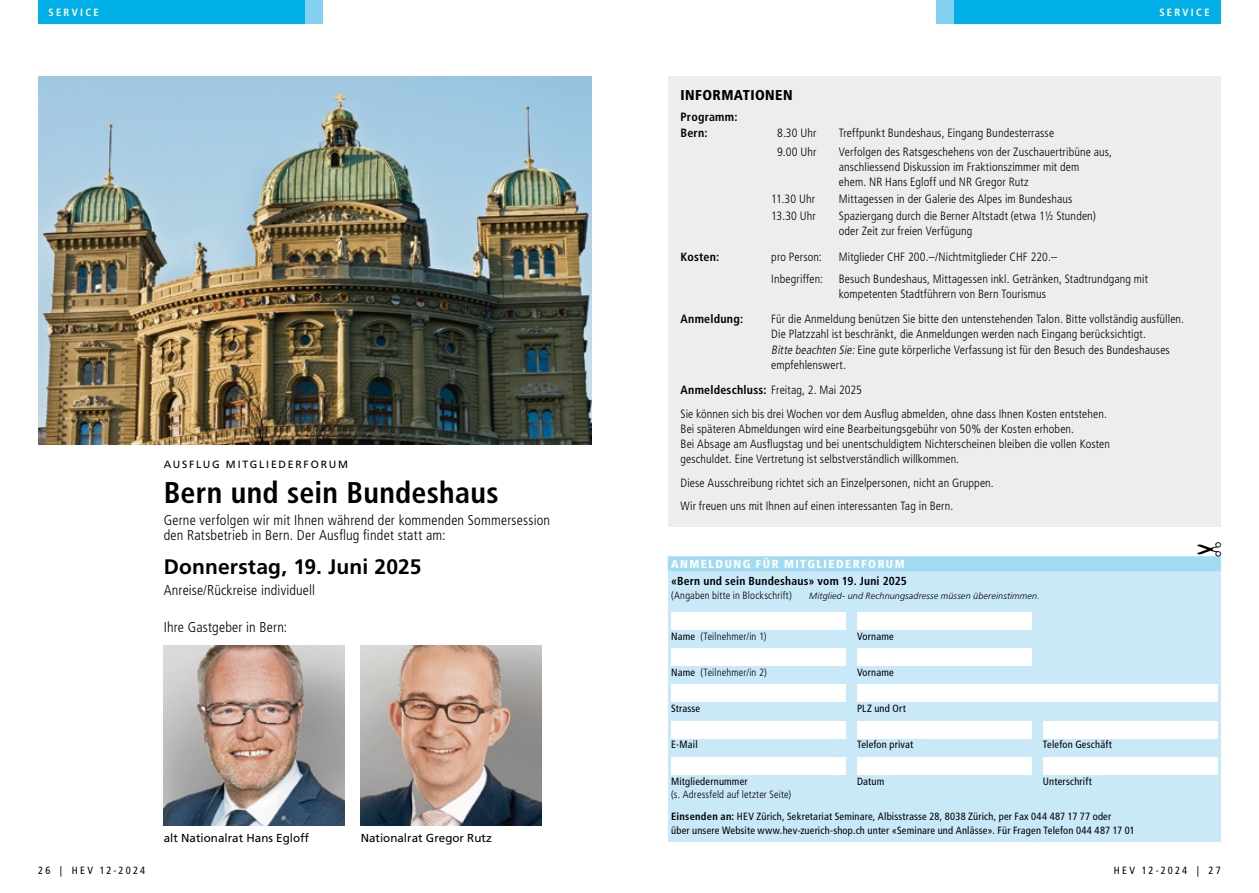
<style>
.page{position:relative;width:1259px;height:893px;background:#fff}
.page>*{position:absolute;margin:0;border:0;box-sizing:border-box;transform-origin:0 0}
.t1{font:700 condensed 30px "Frutiger LT Std";letter-spacing:.01em;color:#000}
.t2{font:700 21px "Frutiger LT Std";letter-spacing:.005em;color:#000}
.t3{font:300 condensed 14.25px/15px "Frutiger LT Std";letter-spacing:.015em;color:#000}
.t4{font:900 condensed 14.25px "Frutiger LT Std";letter-spacing:.03em;color:#000}
.t5{font:300 condensed 12px/15px "Frutiger LT Std";letter-spacing:.01em;color:#000}
.t6{font:700 condensed 12px/15px "Frutiger LT Std";letter-spacing:.02em;color:#000}
.t7{font:700 condensed 11.7px/17.7px "Frutiger LT Std";letter-spacing:.02em;color:#000}
.t8{font:11.7px "Frutiger LT Std";color:#000}
.t9{font:condensed 10.5px/22px "Frutiger LT Std";letter-spacing:.015em;color:#000}
.t10{font:300 condensed 10.5px "Frutiger LT Std";letter-spacing:.015em;color:#000}
.t11{font:condensed 10.5px "Frutiger LT Std";letter-spacing:.205em;color:#000}
.t12{font:10.5px "Frutiger LT Std";letter-spacing:.17em;color:#000}
.t13{font:700 condensed 10.5px "Frutiger LT Std";letter-spacing:.22em;color:#fff}
.t14{font:italic 300 9px "Frutiger LT Std";letter-spacing:.015em;color:#000}
.s1{font-style:italic}
.s2{font-weight:700}
.s3{font-weight:900;color:#fff}
.s4{font-weight:400}
.s5{font-weight:300}
</style>
<div class="page">
<div style="left:953px;top:0;width:267px;height:23px;background:#00b0e6"></div>
<div style="left:936px;top:0;width:17px;height:23px;background:#84d0f0"></div>
<div style="left:668px;top:77px;width:552px;height:450px;background:#eceded"></div>
<div style="left:668px;top:559px;width:552px;height:283px;background:#c9e9f8"></div>
<div style="left:668px;top:556px;width:552px;height:15px;background:#a2daf4"></div>
<div style="left:857px;top:685px;width:360px;height:17px;background:#fff"></div>
<div style="left:1043px;top:721px;width:174px;height:17px;background:#fff"></div>
<div style="left:1043px;top:758px;width:174px;height:17px;background:#fff"></div>
<div style="left:671px;top:613px;width:174px;height:17px;background:#fff"></div>
<div style="left:671px;top:685px;width:174px;height:17px;background:#fff"></div>
<div style="left:671px;top:721px;width:174px;height:17px;background:#fff"></div>
<div style="left:671px;top:758px;width:174px;height:17px;background:#fff"></div>
<div style="left:857px;top:721px;width:174px;height:17px;background:#fff"></div>
<div style="left:857px;top:613px;width:174px;height:17px;background:#fff"></div>
<div style="left:857px;top:758px;width:174px;height:17px;background:#fff"></div>
<div style="left:671px;top:649px;width:174px;height:17px;background:#fff"></div>
<div style="left:857px;top:649px;width:174px;height:17px;background:#fff"></div>
<div style="left:38px;top:0;width:267px;height:23px;background:#00b0e6"></div>
<div style="left:305px;top:0;width:17px;height:23px;background:#84d0f0"></div>
<img style="left:38px;top:77px;width:553px;height:367px">
<img style="left:164px;top:645px;width:180px;height:181px">
<img style="left:361px;top:645px;width:180px;height:181px">
<p class="t13" style="left:48px;top:6px;width:52px">SERVICE</p>
<p class="t12" style="left:164px;top:458px;width:186px">AUSFLUG MITGLIEDERFORUM</p>
<p class="t1" style="left:164px;top:474px;width:336px">Bern und sein Bundeshaus</p>
<p class="t3" style="left:164px;top:513px;width:388px">Gerne verfolgen wir mit Ihnen während der kommenden Sommersession den Ratsbetrieb in Bern. Der Ausflug findet statt am:</p>
<p class="t2" style="left:164px;top:555px;width:259px">Donnerstag, 19. Juni 2025</p>
<p class="t3" style="left:164px;top:583px;width:153px">Anreise/Rückreise individuell</p>
<p class="t3" style="left:164px;top:620px;width:125px">Ihre Gastgeber in Bern:</p>
<p class="t11" style="left:38px;top:864px;width:108px">26 | HEV 12-2024</p>
<p class="t8" style="left:164px;top:831px;width:147px">alt Nationalrat Hans Egloff</p>
<p class="t8" style="left:361px;top:831px;width:133px">Nationalrat Gregor Rutz</p>
<p class="t4" style="left:680px;top:86px;width:113px">INFORMATIONEN</p>
<p class="t6" style="left:680px;top:110px;width:58px">Programm:<br>Bern:</p>
<p class="t5" style="left:777px;top:125px;width:41px">8.30 Uhr</p>
<p class="t5" style="left:839px;top:125px;width:217px">Treffpunkt Bundeshaus, Eingang Bundesterrasse</p>
<p class="t5" style="left:777px;top:144px;width:41px">9.00 Uhr</p>
<p class="t5" style="left:839px;top:144px;width:275px">Verfolgen des Ratsgeschehens von der Zuschauertribüne aus, anschliessend Diskussion im Fraktionszimmer mit dem<br>ehem. NR Hans Egloff und NR Gregor Rutz</p>
<p class="t5" style="left:771px;top:192px;width:45px">11.30 Uhr</p>
<p class="t5" style="left:839px;top:192px;width:235px">Mittagessen in der Galerie des Alpes im Bundeshaus</p>
<p class="t5" style="left:771px;top:209px;width:46px">13.30 Uhr</p>
<p class="t5" style="left:839px;top:209px;width:258px">Spaziergang durch die Berner Altstadt (etwa 1½ Stunden) oder Zeit zur freien Verfügung</p>
<p class="t13" style="left:1159px;top:6px;width:52px">SERVICE</p>
<p class="t6" style="left:680px;top:249px;width:40px">Kosten:</p>
<p class="t5" style="left:771px;top:250px;width:52px">pro Person:</p>
<p class="t5" style="left:839px;top:250px;width:220px">Mitglieder CHF 200.–/Nichtmitglieder CHF 220.–</p>
<p class="t5" style="left:771px;top:271px;width:53px">Inbegriffen:</p>
<p class="t5" style="left:839px;top:271px;width:311px">Besuch Bundeshaus, Mittagessen inkl. Getränken, Stadtrundgang mit kompetenten Stadtführern von Bern Tourismus</p>
<p class="t6" style="left:680px;top:312px;width:64px">Anmeldung:</p>
<p class="t5" style="left:771px;top:312px;width:414px">Für die Anmeldung benützen Sie bitte den untenstehenden Talon. Bitte vollständig ausfüllen.<br>Die Platzzahl ist beschränkt, die Anmeldungen werden nach Eingang berücksichtigt.<br><span class="s1">Bitte beachten Sie:</span>Eine gute körperliche Verfassung ist für den Besuch des Bundeshauses empfehlenswert.</p>
<p class="t5" style="left:680px;top:379px;width:428px;line-height:23.5px"><span class="s2">Anmeldeschluss:</span> Freitag, 2. Mai 2025<br>Sie können sich bis drei Wochen vor dem Ausflug abmelden, ohne dass Ihnen Kosten entstehen.</p>
<p class="t5" style="left:680px;top:421px;width:431px">Bei späteren Abmeldungen wird eine Bearbeitungsgebühr von 50% der Kosten erhoben.<br>Bei Absage am Ausflugstag und bei unentschuldigtem Nichterscheinen bleiben die vollen Kosten geschuldet. Eine Vertretung ist selbstverständlich willkommen.</p>
<p class="t5" style="left:680px;top:471px;width:315px;line-height:23.5px">Diese Ausschreibung richtet sich an Einzelpersonen, nicht an Gruppen.<br>Wir freuen uns mit Ihnen auf einen interessanten Tag in Bern.</p>
<p class="t7" style="left:671px;top:555px;width:237px"><span class="s3">ANMELDUNG FÜR MITGLIEDERFORUM </span>«Bern und sein Bundeshaus» vom 19. Juni 2025</p>
<p class="t10" style="left:671px;top:589px;width:122px">(Angaben bitte in Blockschrift)</p>
<p class="t14" style="left:809px;top:591px;width:232px">Mitglied- und Rechnungsadresse müssen übereinstimmen.</p>
<p class="t10" style="left:671px;top:630px;width:97px"><span class="s4">Name</span> (Teilnehmer/in 1)</p>
<p class="t9" style="left:857px;top:625px;width:38px">Vorname</p>
<p class="t10" style="left:671px;top:666px;width:97px"><span class="s4">Name</span> (Teilnehmer/in 2)</p>
<p class="t9" style="left:857px;top:661px;width:38px">Vorname</p>
<p class="t9" style="left:671px;top:697px;width:31px">Strasse</p>
<p class="t9" style="left:857px;top:697px;width:50px">PLZ und Ort</p>
<p class="t9" style="left:671px;top:734px;width:28px">E-Mail</p>
<p class="t9" style="left:857px;top:734px;width:58px">Telefon privat</p>
<p class="t9" style="left:1043px;top:734px;width:70px">Telefon Geschäft</p>
<p class="t9" style="left:671px;top:770px;width:78px">Mitgliedernummer</p>
<p class="t9" style="left:857px;top:770px;width:29px">Datum</p>
<p class="t9" style="left:1043px;top:770px;width:50px">Unterschrift</p>
<p class="t9" style="left:671px;top:783px;width:441px"><span class="s5">(s. Adressfeld auf letzter Seite)<br></span><span class="s2">Einsenden an:</span> HEV Zürich, Sekretariat Seminare, Albisstrasse 28, 8038 Zürich, per Fax 044 487 17 77 oder</p>
<p class="t9" style="left:671px;top:819px;width:465px">über unsere Website www.hev-zuerich-shop.ch unter «Seminare und Anlässe». Für Fragen Telefon 044 487 17 01</p>
<p class="t11" style="left:1114px;top:864px;width:108px">HEV 12-2024 | 27</p>
</div>
